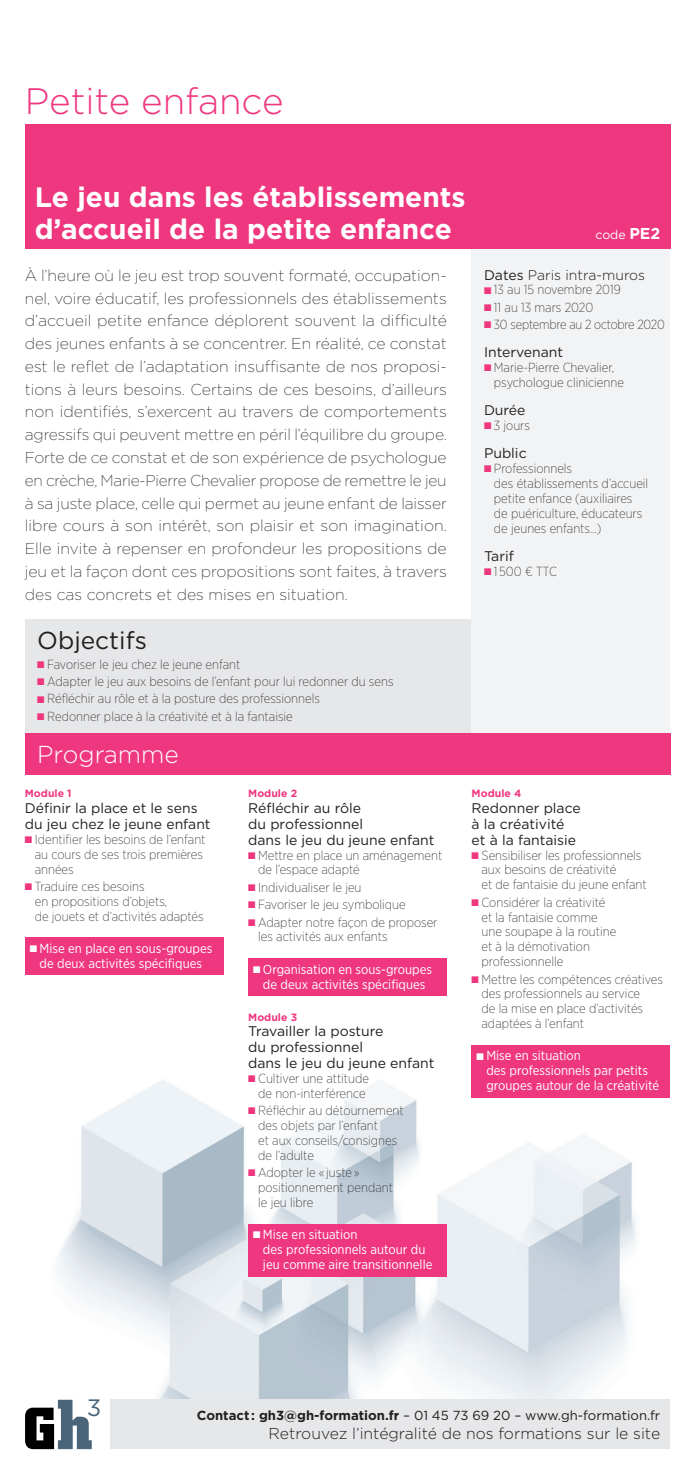
<style>
.page{position:relative;width:695px;height:1474px;background:#fff}
.page>*{position:absolute;margin:0;border:0;box-sizing:border-box;transform-origin:0 0}
.t1{font:700 59.68px "Square Slabserif 711 BT";color:#000}
.t2{font:300 36.75px "Gotham";color:#ef377f}
.Titre{font:700 28px/31.5px "Gotham";color:#fff}
.Obj_titre{font:24.5px "Gotham";color:#231f20}
.Prog_gros_titre{font:300 24.5px "Gotham";color:#fff}
.t3{font:23.62px "Gotham";color:#4a6479}
.Txt_c{font:200 15.75px/22.8px "Gotham";letter-spacing:-.005em;color:#231f20;text-align:justify}
.t4{font:300 15.75px "Gotham";color:#231f20}
.Prog_titre{font:14px/15.8px "Gotham";color:#231f20}
.Infos_titre{font:14px "Gotham";color:#231f20}
.Infos_titre-2{font:300 14px "Gotham";color:#231f20}
.t5{font:200 13.12px/14.9px "Gotham Narrow";color:#231f20}
.Zoom_petite_enfance{font:13.12px/14.9px "Gotham Narrow";color:#fff;text-align:center}
.t6{font:13.12px "Gotham";color:#231f20}
.Titre-2{font:12.25px "Gotham";color:#fff}
.Prog_titre-2{font:700 10.5px "Gotham";color:#ef377f}
.s1{color:#ef377f}
.s2{font-weight:700;font-size:15.75px}
.s3{font-weight:400}
.s4{font-size:71.05px;color:#4a6479}
.s5{font-weight:700}
</style>
<div class="page">
<img style="left:58px;top:1080px;width:608px;height:319px">
<div style="left:110px;top:1399px;width:560px;height:50px;background:#e6e7e9"></div>
<div style="left:25px;top:619px;width:446px;height:34px;background:#e6e7e9"></div>
<div style="left:25px;top:653px;width:446px;height:28px;background:#e6e7e9"></div>
<div style="left:25px;top:670px;width:446px;height:28px;background:#e6e7e9"></div>
<div style="left:25px;top:688px;width:446px;height:28px;background:#e6e7e9"></div>
<div style="left:25px;top:705px;width:446px;height:28px;background:#e6e7e9"></div>
<div style="left:471px;top:244px;width:199px;height:93px;background:#f2f3f4"></div>
<div style="left:471px;top:322px;width:199px;height:107px;background:#f2f3f4"></div>
<div style="left:471px;top:423px;width:199px;height:152px;background:#f2f3f4"></div>
<div style="left:471px;top:525px;width:199px;height:223px;background:#f2f3f4"></div>
<div style="left:25px;top:733px;width:645px;height:42px;background:#ef377f"></div>
<div style="left:25px;top:937px;width:198px;height:38px;background:#ef377f"></div>
<div style="left:248px;top:958px;width:198px;height:38px;background:#ef377f"></div>
<div style="left:248px;top:1223px;width:198px;height:53px;background:#ef377f"></div>
<div style="left:471px;top:1045px;width:199px;height:52px;background:#ef377f"></div>
<div style="left:25px;top:124px;width:645px;height:124px;background:#ef377f"></div>
<h2 class="t2" style="left:25px;top:78px;width:260px">Petite enfance</h2>
<p class="Titre" style="left:35px;top:181px;width:432px">Le jeu dans les établissements d’accueil de la petite enfance</p>
<p class="Txt_c" style="left:25px;top:263px;width:423px">À l’heure où le jeu est trop souvent formaté, occupation&shy;nel, voire éducatif, les professionnels des établissements d’accueil petite enfance déplorent souvent la difficulté des jeunes enfants à se concentrer. En réalité, ce constat est le reflet de l’adaptation insuffisante de nos proposi&shy;tions à leurs besoins. Certains de ces besoins, d’ailleurs non identifiés, s’exercent au travers de comportements agressifs qui peuvent mettre en péril l’équilibre du groupe.</p>
<p class="Txt_c" style="left:25px;top:445px;width:423px">Forte de ce constat et de son expérience de psychologue en crèche, Marie-Pierre Chevalier propose de remettre le jeu à sa juste place, celle qui permet au jeune enfant de laisser libre cours à son intérêt, son plaisir et son imagination.<br>Elle invite à repenser en profondeur les propositions de jeu et la façon dont ces propositions sont faites, à travers des cas concrets et des mises en situation.</p>
<p class="Obj_titre" style="left:37px;top:624px;width:111px">Objectifs</p>
<p class="t5" style="left:37px;top:656px;width:205px"><span class="s1">■</span> Favoriser le jeu chez le jeune enfant</p>
<p class="t5" style="left:37px;top:673px;width:358px"><span class="s1">■</span> Adapter le jeu aux besoins de l’enfant pour lui redonner du sens</p>
<p class="t5" style="left:37px;top:691px;width:284px"><span class="s1">■</span> Réfléchir au rôle et à la posture des professionnels</p>
<p class="t5" style="left:37px;top:708px;width:257px"><span class="s1">■</span> Redonner place à la créativité et à la fantaisie</p>
<p class="Titre-2" style="left:595px;top:226px;width:66px">code <span class="s2">PE2</span></p>
<p class="Infos_titre-2" style="left:484px;top:266px;width:163px"><span class="s3">Dates</span> Paris intra-muros</p>
<p class="t5" style="left:484px;top:282px;width:138px"><span class="s1">■</span> 13 au 15 novembre 2019</p>
<p class="t5" style="left:484px;top:299px;width:111px"><span class="s1">■</span> 11 au 13 mars 2020</p>
<p class="t5" style="left:484px;top:317px;width:182px"><span class="s1">■</span> 30 septembre au 2 octobre 2020</p>
<p class="Infos_titre" style="left:484px;top:343px;width:81px">Intervenant</p>
<p class="t5" style="left:494px;top:360px;width:131px;text-indent:-10px"><span class="s1">■</span> Marie-Pierre Chevalier, psychologue clinicienne</p>
<p class="Infos_titre" style="left:484px;top:401px;width:43px">Durée</p>
<p class="t5" style="left:484px;top:418px;width:47px"><span class="s1">■</span> 3 jours</p>
<p class="Infos_titre" style="left:484px;top:444px;width:44px">Public</p>
<p class="t5" style="left:494px;top:461px;width:156px;text-indent:-10px"><span class="s1">■</span> Professionnels<br>des établissements d’accueil petite enfance (auxiliaires de puériculture, éducateurs de jeunes enfants…)</p>
<p class="Infos_titre" style="left:484px;top:547px;width:31px">Tarif</p>
<p class="t5" style="left:484px;top:563px;width:74px"><span class="s1">■</span> 1 500 € TTC</p>
<p class="Prog_gros_titre" style="left:37px;top:738px;width:143px">Programme</p>
<p class="Prog_titre-2" style="left:25px;top:786px;width:48px">Module 1</p>
<p class="Prog_titre" style="left:25px;top:800px;width:187px">Définir la place et le sens du jeu chez le jeune enfant</p>
<p class="t5" style="left:35px;top:831px;width:172px;text-indent:-10px"><span class="s1">■</span> Identifier les besoins de l’enfant au cours de ses trois premières années</p>
<p class="t5" style="left:35px;top:878px;width:170px;text-indent:-10px"><span class="s1">■</span> Traduire ces besoins<br>en propositions d’objets,<br>de jouets et d’activités adaptés</p>
<p class="Zoom_petite_enfance" style="left:30px;top:940px;width:184px">■ Mise en place en sous-groupes de deux activités spécifiques</p>
<p class="Prog_titre-2" style="left:248px;top:786px;width:51px">Module 2</p>
<p class="Prog_titre" style="left:248px;top:800px;width:188px">Réfléchir au rôle<br>du professionnel<br>dans le jeu du jeune enfant</p>
<p class="t5" style="left:258px;top:847px;width:186px;text-indent:-10px"><span class="s1">■</span> Mettre en place un aménagement de l’espace adapté</p>
<p class="t5" style="left:248px;top:879px;width:115px"><span class="s1">■</span> Individualiser le jeu</p>
<p class="t5" style="left:248px;top:896px;width:159px"><span class="s1">■</span> Favoriser le jeu symbolique</p>
<p class="t5" style="left:258px;top:914px;width:181px;text-indent:-10px"><span class="s1">■</span> Adapter notre façon de proposer les activités aux enfants</p>
<p class="Zoom_petite_enfance" style="left:253px;top:961px;width:180px">■ Organisation en sous-groupes de deux activités spécifiques</p>
<p class="Prog_titre-2" style="left:248px;top:1009px;width:50px">Module 3</p>
<p class="Prog_titre" style="left:248px;top:1023px;width:188px">Travailler la posture<br>du professionnel<br>dans le jeu du jeune enfant</p>
<p class="t5" style="left:248px;top:1070px;width:122px;text-align:center"><span class="s1">■</span> Cultiver une attitude de non-interférence</p>
<p class="t5" style="left:258px;top:1102px;width:147px;text-indent:-10px"><span class="s1">■</span> Réfléchir au détournement des objets par l’enfant<br>et aux conseils/consignes de l’adulte</p>
<p class="t5" style="left:258px;top:1164px;width:136px;text-indent:-10px"><span class="s1">■</span> Adopter le « juste » positionnement pendant le jeu libre</p>
<p class="Zoom_petite_enfance" style="left:263px;top:1226px;width:171px;text-align:left;text-indent:-10px">■ Mise en situation<br>des professionnels autour du jeu comme aire transitionnelle</p>
<p class="Prog_titre-2" style="left:471px;top:786px;width:51px">Module 4</p>
<p class="Prog_titre" style="left:471px;top:800px;width:111px">Redonner place à la créativité et à la fantaisie</p>
<p class="t5" style="left:481px;top:847px;width:167px;text-indent:-10px"><span class="s1">■</span> Sensibiliser les professionnels aux besoins de créativité<br>et de fantaisie du jeune enfant</p>
<p class="t5" style="left:481px;top:894px;width:136px;text-indent:-10px"><span class="s1">■</span> Considérer la créativité et la fantaisie comme une soupape à la routine et à la démotivation professionnelle</p>
<p class="t5" style="left:481px;top:971px;width:183px;text-indent:-10px"><span class="s1">■</span> Mettre les compétences créatives des professionnels au service<br>de la mise en place d’activités adaptées à l’enfant</p>
<p class="Zoom_petite_enfance" style="left:486px;top:1048px;width:174px;text-align:left;text-indent:-10px">■ Mise en situation<br>des professionnels par petits groupes autour de la créativité</p>
<h1 class="t1" style="left:23px;top:1391px;width:72px">G<span class="s4">h</span></h1>
<h3 class="t3" style="left:87px;top:1392px;width:16px">3</h3>
<p class="t6" style="left:197px;top:1406px;width:465px"><span class="s5">Contact : gh3@gh-formation.fr</span> – 01 45 73 69 20 – www.gh-formation.fr</p>
<p class="t4" style="left:268px;top:1423px;width:393px">Retrouvez l’intégralité de nos formations sur le site</p>
</div>
